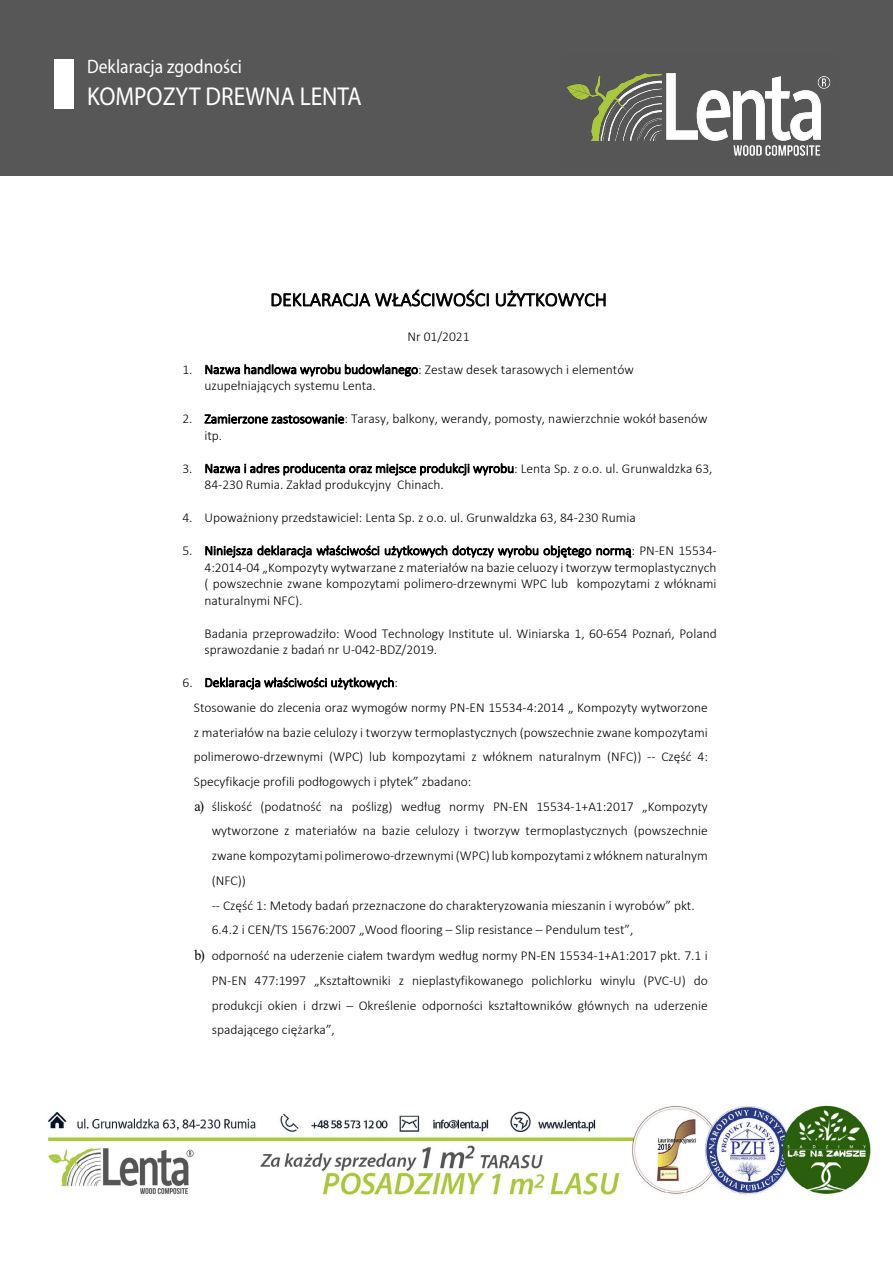
<style>
.page{position:relative;width:893px;height:1263px;background:#fff}
.page>*{position:absolute;margin:0;border:0;box-sizing:border-box;transform-origin:0 0}
.t1{font:25.95px "Myriad Pro";color:#fff;scale:.9 1}
.t2{font:19.5px "Myriad Pro";color:#fff;scale:.9 1}
.t3{font:300 19.35px "Calibri";color:#000}
.t4{font:300 13.5px/16.5px "Calibri";color:#000}
.t5{font:300 13.35px "Calibri";color:#000}
.s1{font-size:13.35px}
.s2{font-size:13.5px}
.s3{font-family:"Times New Roman";font-weight:400;font-size:14.7px}
</style>
<div class="page">
<div style="left:0;top:0;width:893px;height:175px;background:#585758"></div>
<img style="left:566px;top:73px;width:265px;height:83px">
<div style="left:54px;top:59px;width:20px;height:49px;background:#fff"></div>
<img style="left:47px;top:1104px;width:824px;height:95px">
<h2 class="t2" style="left:87px;top:55px;width:173px">Deklaracja zgodności</h2>
<h1 class="t1" style="left:87px;top:80px;width:306px">KOMPOZYT DREWNA LENTA</h1>
<h3 class="t3" style="left:270px;top:287px;width:338px">DEKLARACJA WŁAŚCIWOŚCI UŻYTKOWYCH</h3>
<p class="t4" style="left:407px;top:328px;width:64px">Nr 01/2021</p>
<p class="t4" style="left:205px;top:361px;width:431px;text-indent:-22px">1. <span class="s1">Nazwa handlowa wyrobu budowlanego</span>: Zestaw desek tarasowych i elementów uzupełniających systemu Lenta.</p>
<p class="t4" style="left:205px;top:411px;width:505px;text-indent:-22px">2. <span class="s1">Zamierzone zastosowanie</span>: Tarasy, balkony, werandy, pomosty, nawierzchnie wokół basenów itp.</p>
<p class="t5" style="left:182px;top:460px;width:532px"><span class="s2">3.</span> Nazwa i adres producenta oraz miejsce produkcji wyrobu<span class="s2">: Lenta Sp. z o.o. ul. Grunwaldzka 63,</span></p>
<p class="t4" style="left:205px;top:476px;width:241px">84-230 Rumia. Zakład produkcyjny Chinach.</p>
<p class="t4" style="left:182px;top:509px;width:455px">4. Upoważniony przedstawiciel: Lenta Sp. z o.o. ul. Grunwaldzka 63, 84-230 Rumia</p>
<p class="t5" style="left:182px;top:542px;width:536px"><span class="s2">5.</span> Niniejsza deklaracja właściwości użytkowych dotyczy wyrobu objętego normą<span class="s2">: PN-EN 15534-</span></p>
<p class="t4" style="left:205px;top:559px;width:514px;text-align:justify">4:2014-04 „Kompozyty wytwarzane z materiałów na bazie celuozy i tworzyw termoplastycznych ( powszechnie zwane kompozytami polimero-drzewnymi WPC lub kompozytami z włóknami naturalnymi NFC).</p>
<p class="t4" style="left:205px;top:625px;width:514px">Badania przeprowadziło: Wood Technology Institute ul. Winiarska 1, 60-654 Poznań, Poland sprawozdanie z badań nr U-042-BDZ/2019.</p>
<p class="t5" style="left:182px;top:674px;width:217px"><span class="s2">6.</span> Deklaracja właściwości użytkowych<span class="s2">:</span></p>
<p class="t4" style="left:194px;top:699px;width:516px">Stosowanie do zlecenia oraz wymogów normy PN-EN 15534-4:2014 „ Kompozyty wytworzone</p>
<p class="t4" style="left:194px;top:724px;width:515px">z materiałów na bazie celulozy i tworzyw termoplastycznych (powszechnie zwane kompozytami</p>
<p class="t4" style="left:194px;top:748px;width:516px">polimerowo-drzewnymi (WPC) lub kompozytami z włóknem naturalnym (NFC)) -- Część 4:</p>
<p class="t4" style="left:194px;top:773px;width:279px">Specyfikacje profili podłogowych i płytek” zbadano:</p>
<p class="t4" style="left:194px;top:798px;width:515px"><span class="s3">a)</span> śliskość (podatność na poślizg) według normy PN-EN 15534-1+A1:2017 „Kompozyty</p>
<p class="t4" style="left:212px;top:823px;width:498px">wytworzone z materiałów na bazie celulozy i tworzyw termoplastycznych (powszechnie</p>
<p class="t4" style="left:212px;top:847px;width:498px">zwane kompozytami polimerowo-drzewnymi(WPC)lub kompozytamizwłóknem naturalnym</p>
<p class="t4" style="left:212px;top:872px;width:36px">(NFC))</p>
<p class="t4" style="left:212px;top:897px;width:484px">-- Część 1: Metody badań przeznaczone do charakteryzowania mieszanin i wyrobów” pkt.</p>
<p class="t4" style="left:212px;top:921px;width:423px">6.4.2 i CEN/TS 15676:2007 „Wood flooring – Slip resistance – Pendulum test”,</p>
<p class="t4" style="left:194px;top:947px;width:515px"><span class="s3">b)</span> odporność na uderzenie ciałem twardym według normy PN-EN 15534-1+A1:2017 pkt. 7.1 i</p>
<p class="t4" style="left:212px;top:972px;width:498px">PN-EN 477:1997 „Kształtowniki z nieplastyfikowanego polichlorku winylu (PVC-U) do</p>
<p class="t4" style="left:212px;top:997px;width:498px">produkcji okien i drzwi – Określenie odporności kształtowników głównych na uderzenie</p>
<p class="t4" style="left:212px;top:1021px;width:125px">spadającego ciężarka”,</p>
</div>
